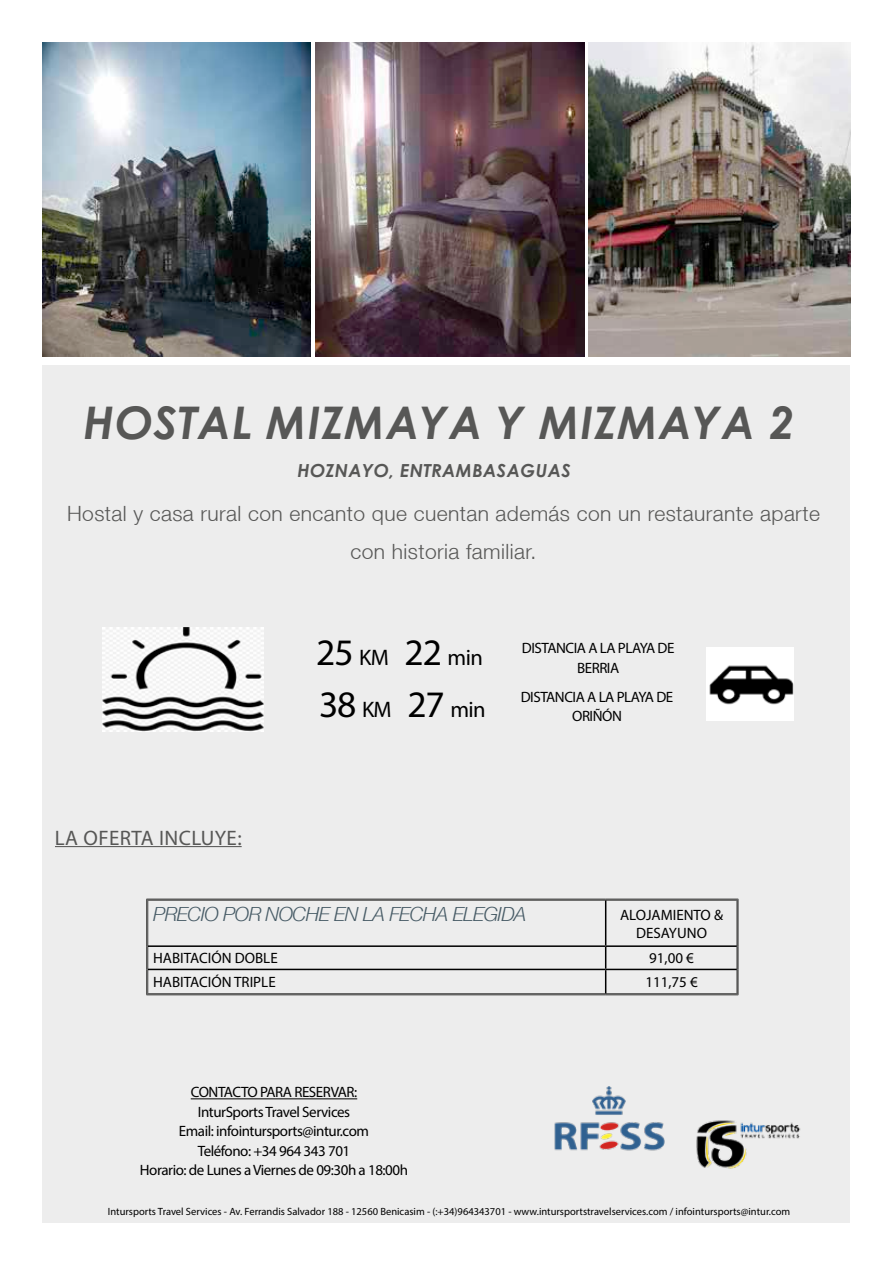
<style>
.page{position:relative;width:893px;height:1263px;background:#fff}
.page>*{position:absolute;margin:0;border:0;box-sizing:border-box;transform-origin:0 0}
.t1{font:italic 700 45px "Century Gothic";letter-spacing:.02em;color:#575756}
.t2{font:37.5px "Myriad Pro";color:#000}
.t3{font:22.5px "Myriad Pro";letter-spacing:-.03em;color:#000}
.t4{font:300 21px/37.5px "Helvetica Neue";letter-spacing:.02em;color:#575756;text-align:center}
.t5{font:21px "Myriad Pro";letter-spacing:.02em;color:#575756}
.t6{font:italic 300 19.5px "Helvetica Neue";letter-spacing:-.03em;color:#465a65}
.t7{font:italic 700 18px "Century Gothic";letter-spacing:.02em;color:#575756}
.t8{font:15px/19.4px "Myriad Pro";letter-spacing:-.03em;color:#000;text-align:center}
.t9{font:15px/18px "Myriad Pro";color:#000;text-align:center}
.t10{font:10.5px "Myriad Pro";color:#000}
.s1{font-size:37.5px}
</style>
<div class="page">
<div style="left:43px;top:365px;width:807px;height:175px;background:#ededed"></div>
<div style="left:43px;top:530px;width:807px;height:692px;background:#ededed"></div>
<hr style="left:147px;top:899px;width:459px;height:1px;background:#575756">
<hr style="left:148px;top:900px;width:458px;height:1px;background:#575756">
<hr style="left:146px;top:899px;width:1px;height:47px;background:#575756">
<hr style="left:147px;top:900px;width:1px;height:46px;background:#575756">
<hr style="left:148px;top:900px;width:1px;height:46px;background:#575756">
<hr style="left:606px;top:899px;width:132px;height:1px;background:#575756">
<hr style="left:606px;top:900px;width:131px;height:1px;background:#575756">
<hr style="left:737px;top:900px;width:1px;height:46px;background:#575756">
<hr style="left:738px;top:899px;width:1px;height:47px;background:#575756">
<svg style="left:146px;top:946px;width:3px;height:49px"></svg>
<svg style="left:737px;top:946px;width:2px;height:49px"></svg>
<hr style="left:148px;top:993px;width:458px;height:1px;background:#575756">
<hr style="left:147px;top:994px;width:459px;height:1px;background:#575756">
<hr style="left:146px;top:995px;width:460px;height:1px;background:#575756">
<hr style="left:606px;top:993px;width:131px;height:1px;background:#575756">
<hr style="left:606px;top:994px;width:132px;height:1px;background:#575756">
<hr style="left:606px;top:995px;width:132px;height:1px;background:#575756">
<hr style="left:605px;top:900px;width:1px;height:45px;background:#000">
<hr style="left:148px;top:945px;width:458px;height:2px;background:#000">
<hr style="left:606px;top:945px;width:131px;height:2px;background:#000">
<hr style="left:148px;top:969px;width:458px;height:1px;background:#000">
<hr style="left:606px;top:969px;width:131px;height:1px;background:#000">
<svg style="left:605px;top:947px;width:1px;height:46px"></svg>
<hr style="left:55px;top:846px;width:187px;height:1px;background:#575756">
<img style="left:696px;top:1120px;width:105px;height:49px">
<hr style="left:191px;top:1098px;width:166px;height:1px;background:#000">
<img style="left:554px;top:1086px;width:111px;height:65px">
<img style="left:316px;top:43px;width:268px;height:313px">
<img style="left:589px;top:43px;width:261px;height:313px">
<img style="left:43px;top:43px;width:268px;height:313px">
<img style="left:707px;top:647px;width:87px;height:74px">
<img style="left:102px;top:628px;width:162px;height:104px">
<h1 class="t1" style="left:84px;top:388px;width:713px">HOSTAL MIZMAYA Y MIZMAYA 2</h1>
<p class="t7" style="left:298px;top:457px;width:275px">HOZNAYO, ENTRAMBASAGUAS</p>
<h3 class="t4" style="left:67px;top:494px;width:754px">Hostal y casa rural con encanto que cuentan además con un restaurante aparte con historia familiar.</h3>
<h2 class="t2" style="left:316px;top:629px;width:39px">25</h2>
<h3 class="t3" style="left:359px;top:643px;width:125px">KM <span class="s1">22</span> min</h3>
<p class="t8" style="left:522px;top:638px;width:154px">DISTANCIA A LA PLAYA DE</p>
<p class="t8" style="left:577px;top:658px;width:44px">BERRIA</p>
<h3 class="t5" style="left:55px;top:824px;width:188px">LA OFERTA INCLUYE:</h3>
<h3 class="t3" style="left:319px;top:695px;width:168px"><span class="s1">38</span> KM <span class="s1">27</span> min</h3>
<p class="t8" style="left:521px;top:687px;width:154px">DISTANCIA A LA PLAYA DE<br>ORIÑÓN</p>
<h3 class="t6" style="left:153px;top:902px;width:375px">PRECIO POR NOCHE EN LA FECHA ELEGIDA</h3>
<p class="t9" style="left:620px;top:905px;width:105px">ALOJAMIENTO &amp;<br>DESAYUNO</p>
<p class="t9" style="left:153px;top:949px;width:126px">HABITACIÓN DOBLE</p>
<p class="t8" style="left:649px;top:948px;width:46px">91,00 €</p>
<p class="t9" style="left:153px;top:973px;width:124px">HABITACIÓN TRIPLE</p>
<p class="t8" style="left:645px;top:972px;width:54px">111,75 €</p>
<p class="t8" style="left:140px;top:1082px;width:270px">CONTACTO PARA RESERVAR:<br>InturSports Travel Services<br>Email: infointursports@intur.com<br>Teléfono: +34 964 343 701<br>Horario: de Lunes a Viernes de 09:30h a 18:00h</p>
<p class="t10" style="left:108px;top:1205px;width:684px">Intursports Travel Services - Av. Ferrandis Salvador 188 - 12560 Benicasim - (:+34)964343701 - www.intursportstravelservices.com / infointursports@intur.com</p>
</div>
